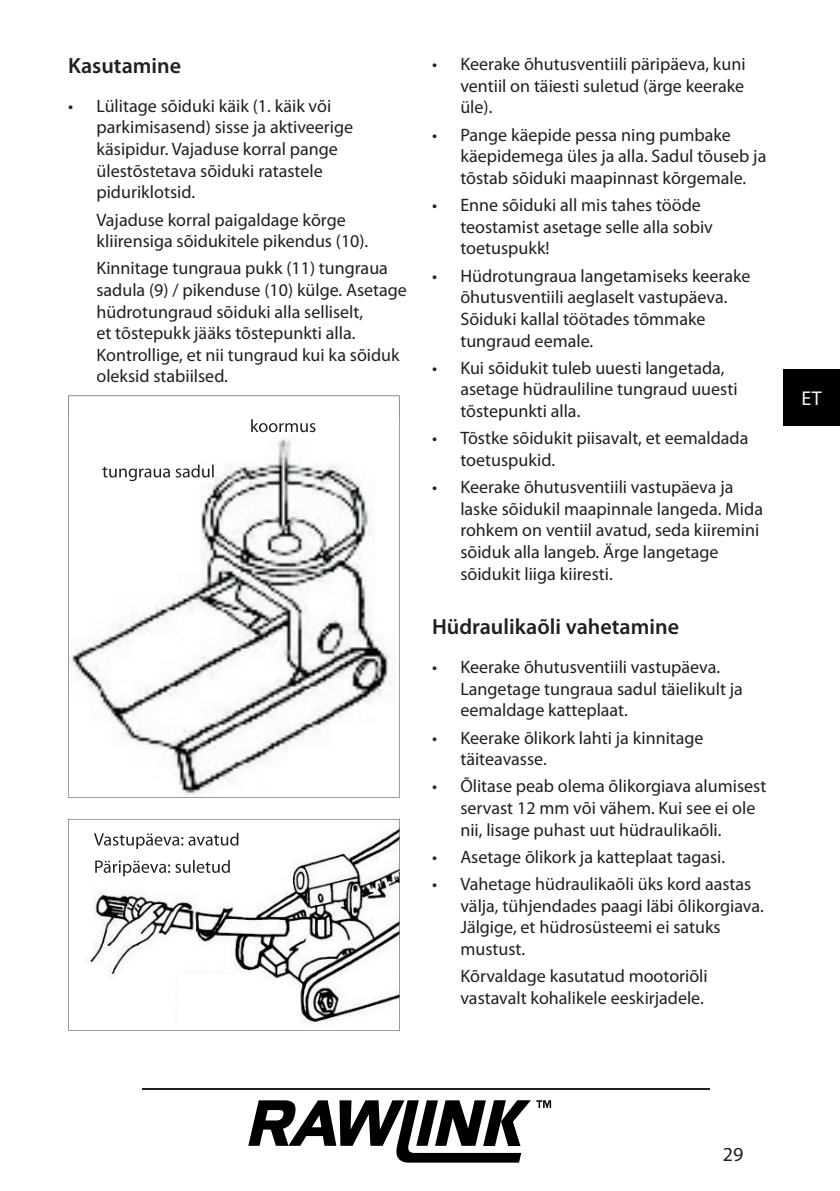
<style>
.page{position:relative;width:840px;height:1191px;background:#fff}
.page>*{position:absolute;margin:0;border:0;box-sizing:border-box;transform-origin:0 0}
.t1{font:600 22px "Myriad Pro";color:#231f20}
.t2{font:20px "Myriad Pro";color:#231f20}
.t3{font:20px "Myriad Pro";color:#f4f5f5}
.t4{font:18px/21.6px "Myriad Pro";color:#231f20}
</style>
<div class="page">
<hr style="left:142px;top:1088px;width:567px;height:1px;background:#231f20">
<div style="left:782px;top:369px;width:57px;height:56px;background:#000"></div>
<svg style="left:248px;top:1100px;width:282px;height:62px"></svg>
<svg style="left:536px;top:1100px;width:15px;height:8px"></svg>
<img style="left:68px;top:819px;width:331px;height:211px">
<img style="left:94px;top:832px;width:144px;height:17px">
<img style="left:95px;top:860px;width:135px;height:16px">
<svg style="left:68px;top:395px;width:331px;height:24px"></svg>
<img style="left:68px;top:419px;width:325px;height:378px">
<img style="left:102px;top:464px;width:111px;height:17px">
<img style="left:251px;top:419px;width:64px;height:13px">
<p class="t1" style="left:68px;top:54px;width:114px">Kasutamine</p>
<p class="t4" style="left:96px;top:95px;width:258px;text-indent:-28px">• Lülitage sõiduki käik (1. käik või parkimisasend) sisse ja aktiveerige käsipidur. Vajaduse korral pange ülestõstetava sõiduki ratastele piduriklotsid.</p>
<p class="t4" style="left:96px;top:209px;width:273px">Vajaduse korral paigaldage kõrge kliirensiga sõidukitele pikendus (10).</p>
<p class="t4" style="left:96px;top:258px;width:312px">Kinnitage tungraua pukk (11) tungraua sadula (9) / pikenduse (10) külge. Asetage hüdrotungraud sõiduki alla selliselt,<br>et tõstepukk jääks tõstepunkti alla.<br>Kontrollige, et nii tungraud kui ka sõiduk oleksid stabiilsed.</p>
<p class="t4" style="left:460px;top:54px;width:286px;text-align:justify;text-indent:-28px">• Keerake õhutusventiili päripäeva, kuni ventiil on täiesti suletud (ärge keerake üle).</p>
<p class="t4" style="left:460px;top:124px;width:307px;text-indent:-28px">• Pange käepide pessa ning pumbake käepidemega üles ja alla. Sadul tõuseb ja tõstab sõiduki maapinnast kõrgemale.</p>
<p class="t4" style="left:460px;top:195px;width:254px;text-indent:-28px">• Enne sõiduki all mis tahes tööde teostamist asetage selle alla sobiv toetuspukk!</p>
<p class="t4" style="left:460px;top:265px;width:291px;text-indent:-28px">• Hüdrotungraua langetamiseks keerake õhutusventiili aeglaselt vastupäeva.<br>Sõiduki kallal töötades tõmmake tungraud eemale.</p>
<p class="t4" style="left:460px;top:357px;width:278px;text-indent:-28px">• Kui sõidukit tuleb uuesti langetada, asetage hüdrauliline tungraud uuesti tõstepunkti alla.</p>
<p class="t4" style="left:460px;top:428px;width:289px;text-indent:-28px">• Tõstke sõidukit piisavalt, et eemaldada toetuspukid.</p>
<p class="t4" style="left:460px;top:477px;width:304px;text-indent:-28px">• Keerake õhutusventiili vastupäeva ja laske sõidukil maapinnale langeda. Mida rohkem on ventiil avatud, seda kiiremini sõiduk alla langeb. Ärge langetage sõidukit liiga kiiresti.</p>
<p class="t1" style="left:432px;top:615px;width:248px">Hüdraulikaõli vahetamine</p>
<p class="t4" style="left:460px;top:656px;width:284px;text-indent:-28px">• Keerake õhutusventiili vastupäeva.<br>Langetage tungraua sadul täielikult ja eemaldage katteplaat.</p>
<p class="t4" style="left:460px;top:727px;width:244px;text-indent:-28px">• Keerake õlikork lahti ja kinnitage täiteavasse.</p>
<p class="t4" style="left:460px;top:776px;width:307px;text-indent:-28px">• Õlitase peab olema õlikorgiava alumisest servast 12 mm või vähem. Kui see ei ole nii, lisage puhast uut hüdraulikaõli.</p>
<p class="t4" style="left:432px;top:846px;width:294px">• Asetage õlikork ja katteplaat tagasi.</p>
<p class="t4" style="left:460px;top:873px;width:305px;text-indent:-28px">• Vahetage hüdraulikaõli üks kord aastas välja, tühjendades paagi läbi õlikorgiava.<br>Jälgige, et hüdrosüsteemi ei satuks mustust.</p>
<p class="t4" style="left:460px;top:965px;width:249px">Kõrvaldage kasutatud mootoriõli vastavalt kohalikele eeskirjadele.</p>
<p class="t3" style="left:801px;top:387px;width:22px">ET</p>
<p class="t2" style="left:722px;top:1143px;width:22px">29</p>
</div>
